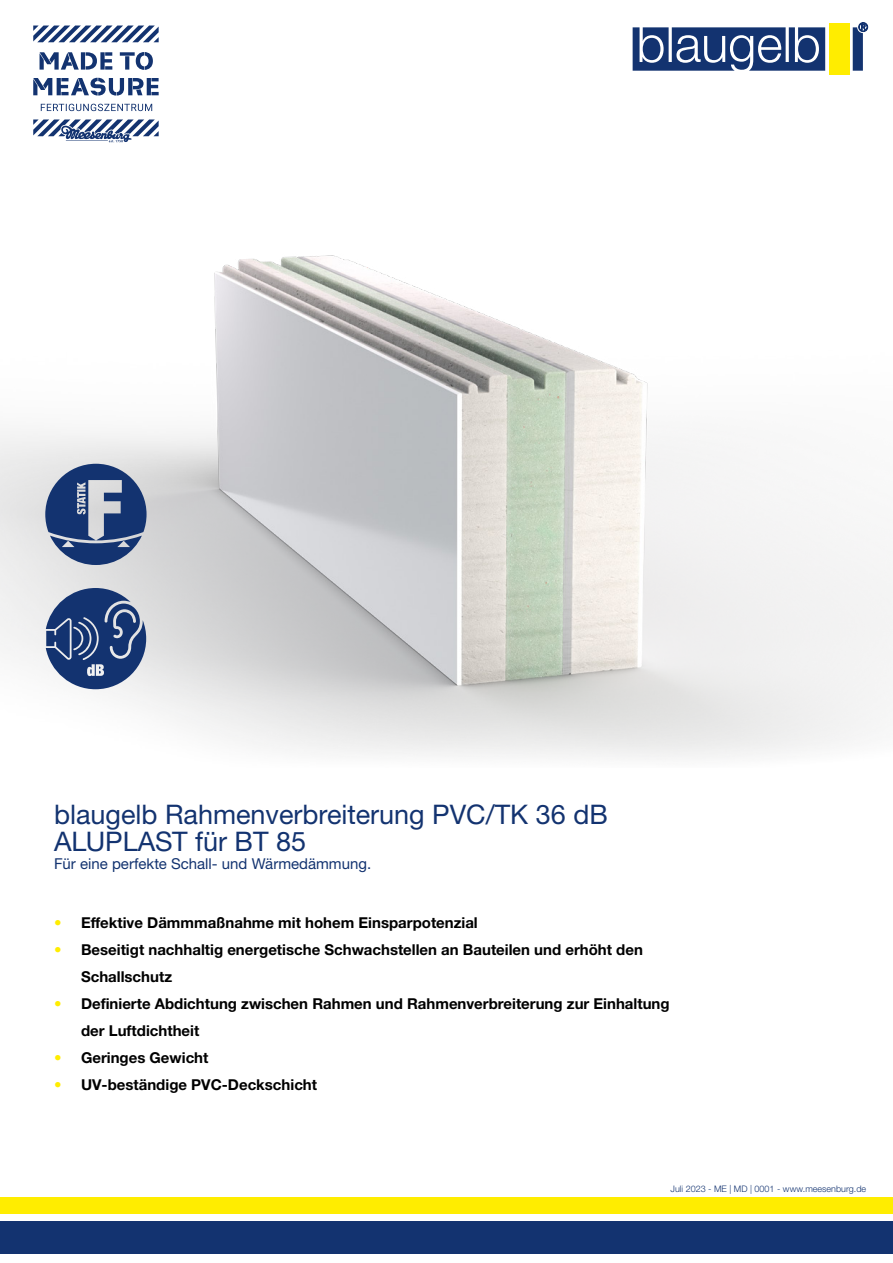
<style>
.page{position:relative;width:893px;height:1263px;background:#fff}
.page>*{position:absolute;margin:0;border:0;box-sizing:border-box;transform-origin:0 0}
.t1{font:27px/27px "Helvetica Neue World 55 Roman";color:#133370}
.t2{font:700 15px/27px "Helvetica Neue World 75";color:#000}
.t3{font:15px "Helvetica Neue World 55 Roman";color:#133370}
.t4{font:9px "Helvetica Neue World 45 Lt";color:#133370}
.s1{color:#ffed00}
</style>
<div class="page">
<div style="left:0;top:1222px;width:893px;height:32px;background:#133370"></div>
<div style="left:0;top:1197px;width:893px;height:17px;background:#ffed00"></div>
<svg style="left:633px;top:22px;width:235px;height:49px"></svg>
<div style="left:829px;top:23px;width:20px;height:51px;background:#ffed00"></div>
<img style="left:0;top:142px;width:893px;height:617px">
<svg style="left:33px;top:26px;width:126px;height:116px"></svg>
<svg style="left:45px;top:464px;width:102px;height:101px;background:#63779b"></svg>
<svg style="left:46px;top:588px;width:100px;height:101px;background:#556b95"></svg>
<h1 class="t1" style="left:54px;top:801px;width:555px">blaugelb Rahmenverbreiterung PVC/TK 36 dB<br>ALUPLAST für BT 85</h1>
<p class="t3" style="left:54px;top:855px;width:319px">Für eine perfekte Schall- und Wärmedämmung.</p>
<p class="t2" style="left:54px;top:909px;width:425px"><span class="s1">•</span> Effektive Dämmmaßnahme mit hohem Einsparpotenzial</p>
<p class="t2" style="left:81px;top:936px;width:563px;text-indent:-27px"><span class="s1">•</span> Beseitigt nachhaltig energetische Schwachstellen an Bauteilen und erhöht den<br>Schallschutz</p>
<p class="t2" style="left:81px;top:990px;width:590px;text-indent:-27px"><span class="s1">•</span> Definierte Abdichtung zwischen Rahmen und Rahmenverbreiterung zur Einhaltung der Luftdichtheit</p>
<p class="t2" style="left:54px;top:1044px;width:156px"><span class="s1">•</span> Geringes Gewicht</p>
<p class="t2" style="left:54px;top:1071px;width:265px"><span class="s1">•</span> UV-beständige PVC-Deckschicht</p>
<p class="t4" style="left:670px;top:1183px;width:197px">Juli 2023 - ME | MD | 0001 - www.meesenburg.de</p>
</div>
